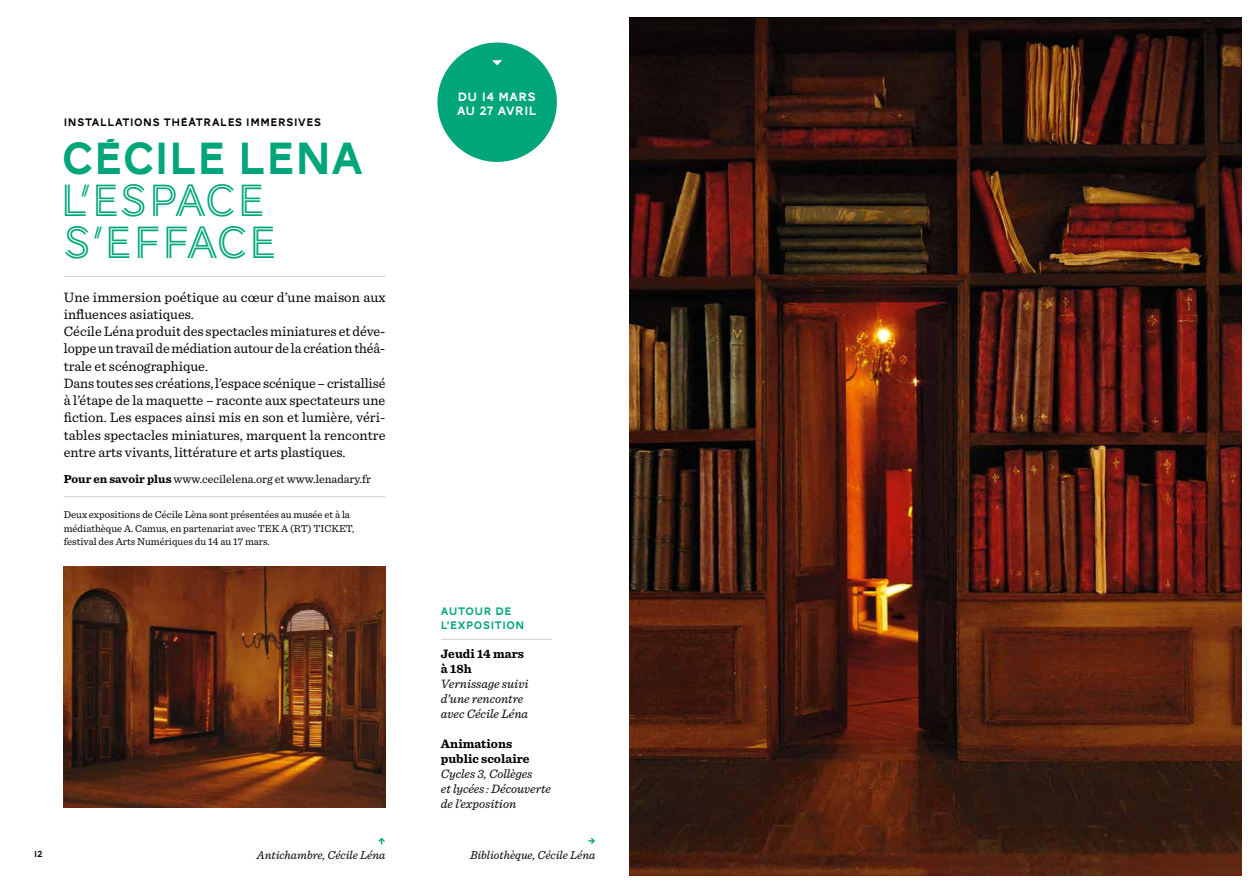
<style>
.page{position:relative;width:1259px;height:893px;background:#fff}
.page>*{position:absolute;margin:0;border:0;box-sizing:border-box;transform-origin:0 0}
.t1{font:46.5px/42px "AW Conqueror Inline";letter-spacing:-.01em;color:#00a67a}
.t2{font:46.5px "AW Conqueror Carved One";color:#00a67a}
.t3{font:14.25px/17.2px "Sentinel";color:#000}
.t4{font:italic 12.75px/15px "Sentinel";color:#000}
.t5{font:700 12.75px/15px "Sentinel";color:#000}
.t6{font:12.45px/13.6px "AW Conqueror Carved One";letter-spacing:.05em;color:#fff}
.t7{font:12px "Sentinel";color:#000}
.t8{font:italic 12px "Sentinel";color:#000}
.t9{font:700 12px "Source Code Pro";color:#00a67a}
.t10{font:11.25px "AW Conqueror Carved One";letter-spacing:.05em;color:#000}
.t11{font:11.25px/13.5px "AW Conqueror Carved One";letter-spacing:.05em;color:#00a67a}
.t12{font:10.5px/13.5px "Sentinel";color:#000}
.t13{font:9px "AW Conqueror Carved One";color:#000}
.s1{font-weight:700}
</style>
<div class="page">
<img style="left:629px;top:18px;width:613px;height:858px">
<div style="left:437px;top:43px;width:120px;height:119px;background:#00a67a;border-radius:50%"></div>
<svg style="left:492px;top:60px;width:10px;height:5px"></svg>
<hr style="left:64px;top:276px;width:321px;height:1px;background:#d0d0d0">
<hr style="left:64px;top:496px;width:321px;height:1px;background:#d0d0d0">
<hr style="left:441px;top:639px;width:111px;height:1px;background:#d0d0d0">
<img style="left:64px;top:567px;width:321px;height:241px">
<p class="t10" style="left:64px;top:117px;width:259px">INSTALLATIONS THÉÂTRALES IMMERSIVES</p>
<h1 class="t2" style="left:62px;top:138px;width:302px">CÉCILE LENA</h1>
<h1 class="t1" style="left:60px;top:182px;width:219px">L’ESPACE<br>S’EFFACE</h1>
<p class="t3" style="left:64px;top:287px;width:323px">Une immersion poétique au cœur d’une maison aux influences asiatiques.<br>Cécile Léna produit des spectacles miniatures et déve&shy;loppe un travail de médiation autour de la création théâ&shy;trale et scénographique.<br>Dans toutes ses créations, l’espace scénique – cristallisé à l’étape de la maquette – raconte aux spectateurs une fiction. Les espaces ainsi mis en son et lumière, véri&shy;tables spectacles miniatures, marquent la rencontre entre arts vivants, littérature et arts plastiques.</p>
<p class="t7" style="left:64px;top:470px;width:309px"><span class="s1">Pour en savoir plus</span> www.cecilelena.org et www.lenadary.fr</p>
<p class="t12" style="left:64px;top:507px;width:292px">Deux expositions de Cécile Lèna sont présentées au musée et à la médiathèque A. Camus, en partenariat avec TEK A (RT) TICKET, festival des Arts Numériques du 14 au 17 mars.</p>
<p class="t13" style="left:34px;top:849px;width:10px">12</p>
<p class="t9" style="left:378px;top:832px;width:9px">↑</p>
<p class="t8" style="left:257px;top:846px;width:130px">Antichambre, Cécile Léna</p>
<p class="t6" style="left:457px;top:91px;width:81px">DU 14 MARS<br>AU 27 AVRIL</p>
<p class="t11" style="left:441px;top:605px;width:85px">AUTOUR DE<br>L’EXPOSITION</p>
<p class="t5" style="left:441px;top:646px;width:85px">Jeudi 14 mars à 18h</p>
<p class="t4" style="left:441px;top:675px;width:89px">Vernissage suivi d’une rencontre avec Cécile Léna</p>
<p class="t5" style="left:441px;top:736px;width:90px">Animations public scolaire</p>
<p class="t4" style="left:441px;top:765px;width:111px">Cycles 3, Collèges<br>et lycées : Découverte de l’exposition</p>
<p class="t9" style="left:588px;top:832px;width:9px">→</p>
<p class="t8" style="left:470px;top:846px;width:127px">Bibliothèque, Cécile Léna</p>
</div>
